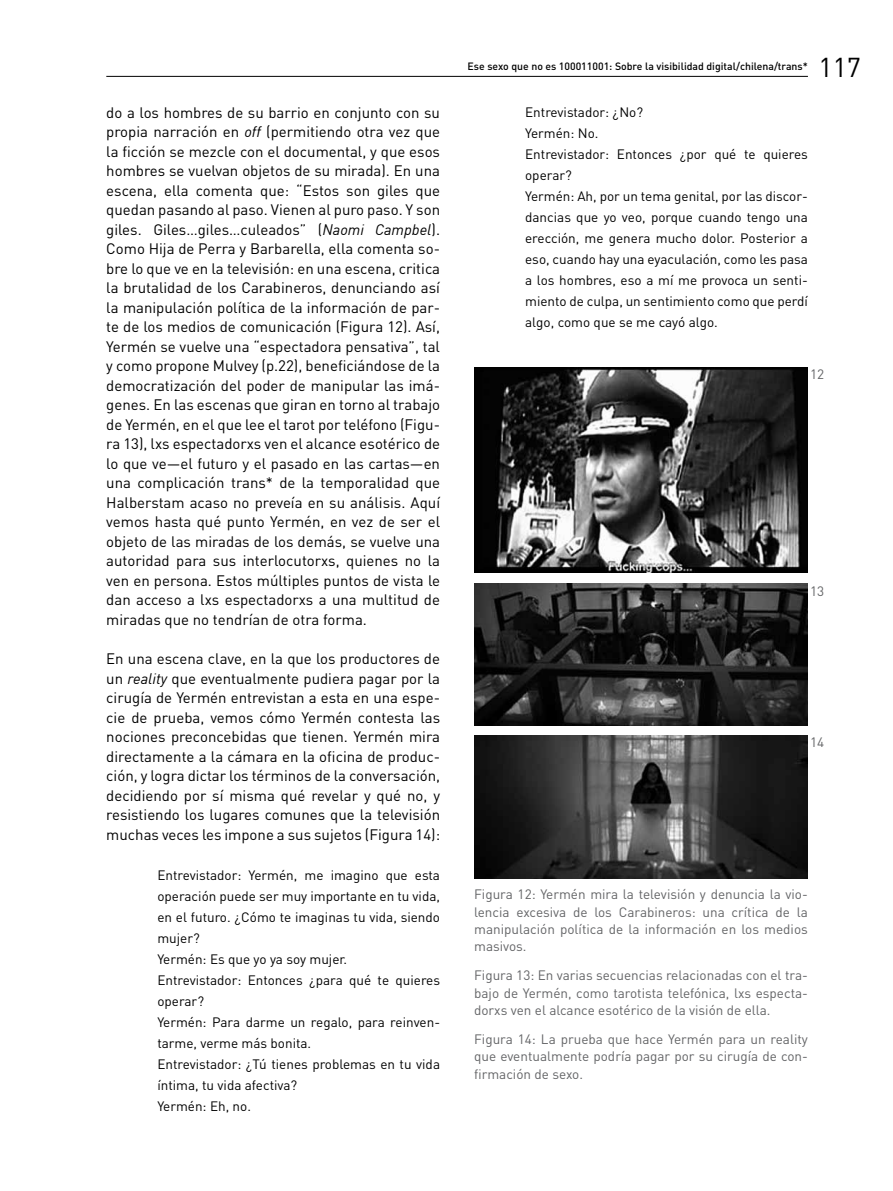
<style>
.page{position:relative;width:893px;height:1191px;background:#fff}
.page>*{position:absolute;margin:0;border:0;box-sizing:border-box;transform-origin:0 0}
.t1{font:27px "DIN Pro";color:#000}
.t2{font:15px/19.5px "DIN Pro";color:#000;text-align:justify}
.t3{font:13.5px/21px "DIN Pro";color:#000}
.t4{font:13.5px/17.2px "DIN Pro";color:#636466;text-align:justify}
.t5{font:500 10.5px "DIN Pro";color:#000}
.s1{font-family:"DIN";font-style:italic}
</style>
<div class="page">
<hr style="left:106px;top:76px;width:702px;height:1px;background:#000">
<img style="left:474px;top:368px;width:334px;height:205px">
<img style="left:474px;top:583px;width:334px;height:142px">
<img style="left:474px;top:736px;width:334px;height:142px">
<p class="t2" style="left:106px;top:102px;width:335px">do a los hombres de su barrio en conjunto con su propia narración en <span class="s1">off</span> (permitiendo otra vez que la ficción se mezcle con el documental, y que esos hombres se vuelvan objetos de su mirada). En una escena, ella comenta que: “Estos son giles que quedan pasando al paso. Vienen al puro paso. Y son giles. Giles…giles…culeados” (<span class="s1">Naomi Campbel</span>).<br>Como Hija de Perra y Barbarella, ella comenta so&shy;bre lo que ve en la televisión: en una escena, critica la brutalidad de los Carabineros, denunciando así la manipulación política de la información de par&shy;te de los medios de comunicación (Figura 12). Así, Yermén se vuelve una “espectadora pensativa”, tal y como propone Mulvey (p.22), beneficiándose de la democratización del poder de manipular las imá&shy;genes. En las escenas que giran en torno al trabajo de Yermén, en el que lee el tarot por teléfono (Figu&shy;ra 13), lxs espectadorxs ven el alcance esotérico de lo que ve—el futuro y el pasado en las cartas—en una complicación trans* de la temporalidad que Halberstam acaso no preveía en su análisis. Aquí vemos hasta qué punto Yermén, en vez de ser el objeto de las miradas de los demás, se vuelve una autoridad para sus interlocutorxs, quienes no la ven en persona. Estos múltiples puntos de vista le dan acceso a lxs espectadorxs a una multitud de miradas que no tendrían de otra forma.</p>
<p class="t2" style="left:106px;top:648px;width:335px">En una escena clave, en la que los productores de un <span class="s1">reality</span> que eventualmente pudiera pagar por la cirugía de Yermén entrevistan a esta en una espe&shy;cie de prueba, vemos cómo Yermén contesta las nociones preconcebidas que tienen. Yermén mira directamente a la cámara en la oficina de produc&shy;ción, y logra dictar los términos de la conversación, decidiendo por sí misma qué revelar y qué no, y resistiendo los lugares comunes que la televisión muchas veces les impone a sus sujetos (Figura 14):</p>
<p class="t3" style="left:157px;top:864px;width:284px">Entrevistador: Yermén, me imagino que esta operación puede ser muy importante en tu vida, en el futuro. ¿Cómo te imaginas tu vida, siendo mujer?<br>Yermén: Es que yo ya soy mujer.<br>Entrevistador: Entonces ¿para qué te quieres operar?<br>Yermén: Para darme un regalo, para reinven&shy;tarme, verme más bonita.<br>Entrevistador: ¿Tú tienes problemas en tu vida íntima, tu vida afectiva?<br>Yermén: Eh, no.</p>
<p class="t5" style="left:468px;top:59px;width:342px">Ese sexo que no es 100011001: Sobre la visibilidad digital/chilena/trans*</p>
<h1 class="t1" style="left:819px;top:48px;width:44px">117</h1>
<p class="t3" style="left:525px;top:101px;width:284px">Entrevistador: ¿No?<br>Yermén: No.<br>Entrevistador: Entonces ¿por qué te quieres operar?<br>Yermén: Ah, por un tema genital, por las discor&shy;dancias que yo veo, porque cuando tengo una erección, me genera mucho dolor. Posterior a eso, cuando hay una eyaculación, como les pasa a los hombres, eso a mí me provoca un senti&shy;miento de culpa, un sentimiento como que perdí algo, como que se me cayó algo.</p>
<p class="t4" style="left:810px;top:365px;width:16px">12</p>
<p class="t4" style="left:810px;top:581px;width:16px">13</p>
<p class="t4" style="left:810px;top:733px;width:16px">14</p>
<p class="t4" style="left:474px;top:885px;width:335px">Figura 12: Yermén mira la televisión y denuncia la vio&shy;lencia excesiva de los Carabineros: una crítica de la manipulación política de la información en los medios masivos.</p>
<p class="t4" style="left:474px;top:966px;width:335px">Figura 13: En varias secuencias relacionadas con el tra&shy;bajo de Yermén, como tarotista telefónica, lxs especta&shy;dorxs ven el alcance esotérico de la visión de ella.</p>
<p class="t4" style="left:474px;top:1030px;width:335px">Figura 14: La prueba que hace Yermén para un reality que eventualmente podría pagar por su cirugía de con&shy;firmación de sexo.</p>
</div>
